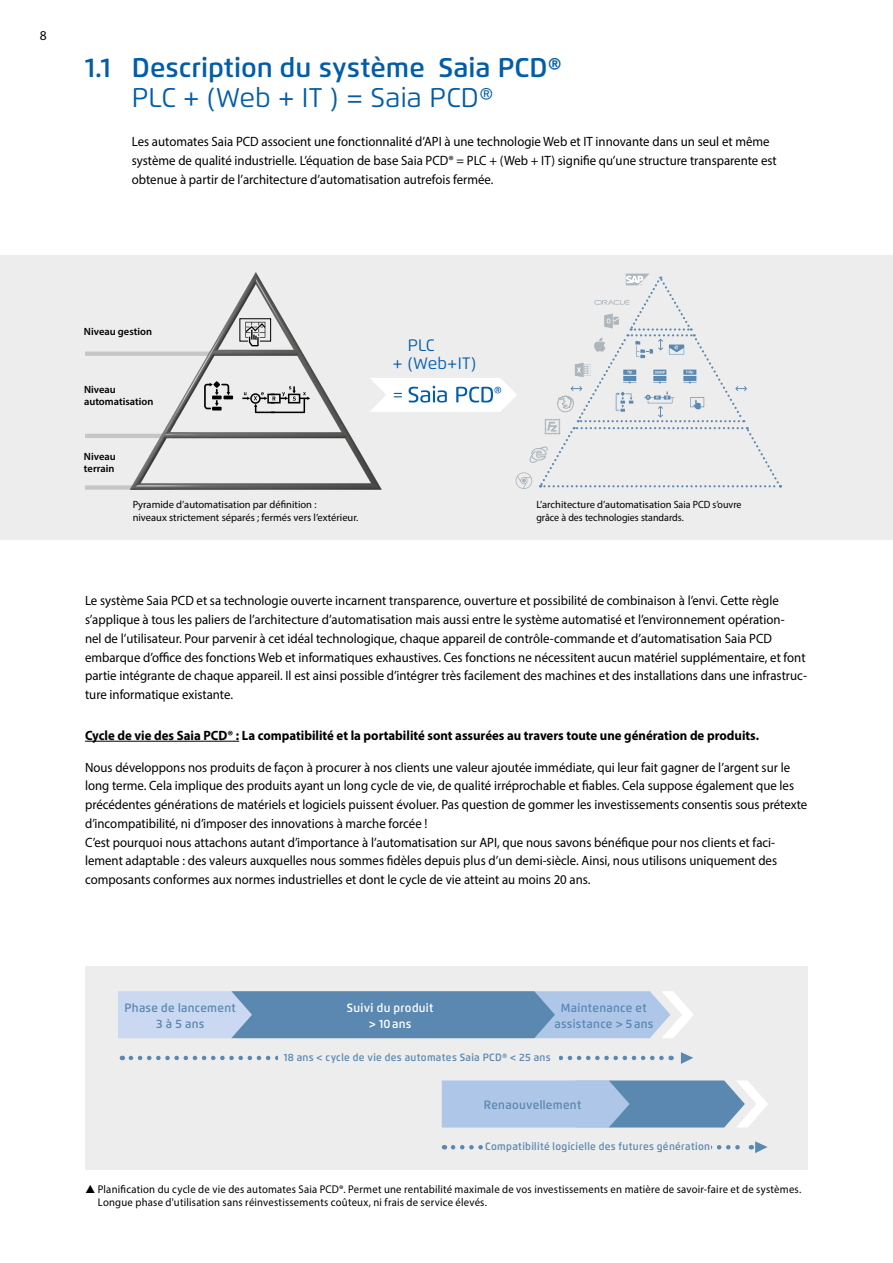
<style>
.page{position:relative;width:893px;height:1263px;background:#fff}
.page>*{position:absolute;margin:0;border:0;box-sizing:border-box;transform-origin:0 0}
.Headline_Flexo_x_x{font:600 27px/30px "Flexo";color:#005da9}
.t1{font:16.5px "Flexo";color:#005da9}
._004_Grundtext_9_12{font:13.5px/18.8px "Myriad Pro";color:#000;scale:.95 1}
._004_Grundtext_9_12-2{font:700 13.5px "Myriad Pro";color:#000;scale:.95 1}
._004_Grundtext_9_12-3{font:13.5px "Myriad Pro";color:#000}
.Grundtext__regular_9{font:600 12px/15.9px "Flexo";letter-spacing:.025em;color:#5a88b1;text-align:center;scale:.95 1}
.Grundtext__regular_9-2{font:600 12px/15.9px "Flexo";letter-spacing:.025em;color:#fff;text-align:center;scale:.95 1}
.t2{font:11.25px/12.8px "Myriad Pro";letter-spacing:.02em;color:#000;scale:.95 1}
.t3{font:10.5px/12.6px "Myriad Pro";color:#000}
.Grundtext__regular_9-3{font:600 10.5px "Flexo";letter-spacing:.03em;color:#5a88b1;scale:.95 1}
._005_Legende_7_8{font:600 10.5px/12px "Myriad Pro";color:#000}
.s1{font-weight:400}
</style>
<div class="page">
<div style="left:0;top:255px;width:893px;height:285px;background:#ededed"></div>
<div style="left:85px;top:351px;width:125px;height:5px;background:#c6c6c6"></div>
<div style="left:85px;top:485px;width:164px;height:5px;background:#c6c6c6"></div>
<hr style="left:85px;top:434px;width:80px;height:4px;background:#c6c6c6">
<img style="left:126px;top:272px;width:256px;height:218px">
<svg style="left:204px;top:381px;width:29px;height:29px"></svg>
<svg style="left:239px;top:318px;width:32px;height:29px"></svg>
<svg style="left:242px;top:386px;width:68px;height:27px"></svg>
<div style="left:85px;top:966px;width:723px;height:204px;background:#ededed"></div>
<svg style="left:118px;top:991px;width:575px;height:47px;background:#8baccd"></svg>
<svg style="left:442px;top:1080px;width:326px;height:47px;background:#98b5d6"></svg>
<svg style="left:131px;top:1056px;width:541px;height:4px"></svg>
<svg style="left:681px;top:1052px;width:12px;height:12px"></svg>
<svg style="left:453px;top:1141px;width:315px;height:12px"></svg>
<svg style="left:369px;top:274px;width:412px;height:215px"></svg>
<hr style="left:85px;top:741px;width:154px;height:1px;background:#000">
<div style="left:279px;top:1050px;width:280px;height:18px;background:#ededed"></div>
<div style="left:485px;top:1139px;width:225px;height:17px;background:#ededed"></div>
<p class="_004_Grundtext_9_12-3" style="left:40px;top:27px;width:8px">8</p>
<p class="Headline_Flexo_x_x" style="left:132px;top:52px;width:431px;text-indent:-47px">1.1 Description du système Saia PCD®<br><span class="s1">PLC + (Web + IT ) = Saia PCD®</span></p>
<p class="_004_Grundtext_9_12" style="left:132px;top:132px;width:680px">Les automates Saia PCD associent une fonctionnalité d’API à une technologie Web et IT innovante dans un seul et même système de qualité industrielle. L’équation de base Saia PCD® = PLC + (Web + IT) signifie qu’une structure transparente est obtenue à partir de l’architecture d’automatisation autrefois fermée.</p>
<p class="_005_Legende_7_8" style="left:84px;top:325px;width:70px">Niveau gestion</p>
<p class="_005_Legende_7_8" style="left:84px;top:383px;width:71px">Niveau automatisation</p>
<p class="_005_Legende_7_8" style="left:84px;top:450px;width:33px">Niveau terrain</p>
<p class="t1" style="left:408px;top:336px;width:28px">PLC</p>
<p class="t1" style="left:393px;top:354px;width:85px">+ (Web+IT)</p>
<p class="t1" style="left:393px;top:384px;width:12px">=</p>
<p class="t3" style="left:133px;top:498px;width:227px">Pyramide d’automatisation par définition :<br>niveaux strictement séparés ; fermés vers l’extérieur.</p>
<p class="t3" style="left:536px;top:498px;width:207px">L’architecture d’automatisation Saia PCD s’ouvre grâce à des technologies standards.</p>
<p class="_004_Grundtext_9_12" style="left:85px;top:591px;width:761px">Le système Saia PCD et sa technologie ouverte incarnent transparence, ouverture et possibilité de combinaison à l’envi. Cette règle s’applique à tous les paliers de l’architecture d’automatisation mais aussi entre le système automatisé et l’environnement opération-<br>nel de l’utilisateur. Pour parvenir à cet idéal technologique, chaque appareil de contrôle-commande et d’automatisation Saia PCD embarque d’office des fonctions Web et informatiques exhaustives. Ces fonctions ne nécessitent aucun matériel supplémentaire, et font partie intégrante de chaque appareil. Il est ainsi possible d’intégrer très facilement des machines et des installations dans une infrastruc&shy;ture informatique existante.</p>
<p class="_004_Grundtext_9_12-2" style="left:85px;top:726px;width:711px">Cycle de vie des Saia PCD® : La compatibilité et la portabilité sont assurées au travers toute une génération de produits.</p>
<p class="_004_Grundtext_9_12" style="left:85px;top:757px;width:762px">Nous développons nos produits de façon à procurer à nos clients une valeur ajoutée immédiate, qui leur fait gagner de l’argent sur le long terme. Cela implique des produits ayant un long cycle de vie, de qualité irréprochable et fiables. Cela suppose également que les précédentes générations de matériels et logiciels puissent évoluer. Pas question de gommer les investissements consentis sous prétexte d’incompatibilité, ni d’imposer des innovations à marche forcée !</p>
<p class="_004_Grundtext_9_12" style="left:85px;top:832px;width:730px">C’est pourquoi nous attachons autant d’importance à l’automatisation sur API, que nous savons bénéfique pour nos clients et faci&shy;lement adaptable : des valeurs auxquelles nous sommes fidèles depuis plus d’un demi-siècle. Ainsi, nous utilisons uniquement des composants conformes aux normes industrielles et dont le cycle de vie atteint au moins 20 ans.</p>
<p class="Grundtext__regular_9" style="left:125px;top:999px;width:119px">Phase de lancement<br>3 à 5 ans</p>
<p class="Grundtext__regular_9-2" style="left:347px;top:999px;width:93px">Suivi du produit &gt; 10ans</p>
<p class="Grundtext__regular_9" style="left:554px;top:999px;width:106px">Maintenance et assistance &gt; 5 ans</p>
<p class="Grundtext__regular_9-3" style="left:284px;top:1051px;width:282px">18 ans &lt; cycle de vie des automates Saia PCD® &lt; 25 ans</p>
<p class="Grundtext__regular_9" style="left:484px;top:1096px;width:104px">Renaouvellement</p>
<p class="Grundtext__regular_9-3" style="left:485px;top:1140px;width:238px">Compatibilité logicielle des futures génération</p>
<p class="t2" style="left:98px;top:1182px;width:742px">Planification du cycle de vie des automates Saia PCD®. Permet une rentabilité maximale de vos investissements en matière de savoir-faire et de systèmes.<br>Longue phase d'utilisation sans réinvestissements coûteux, ni frais de service élevés.</p>
</div>
